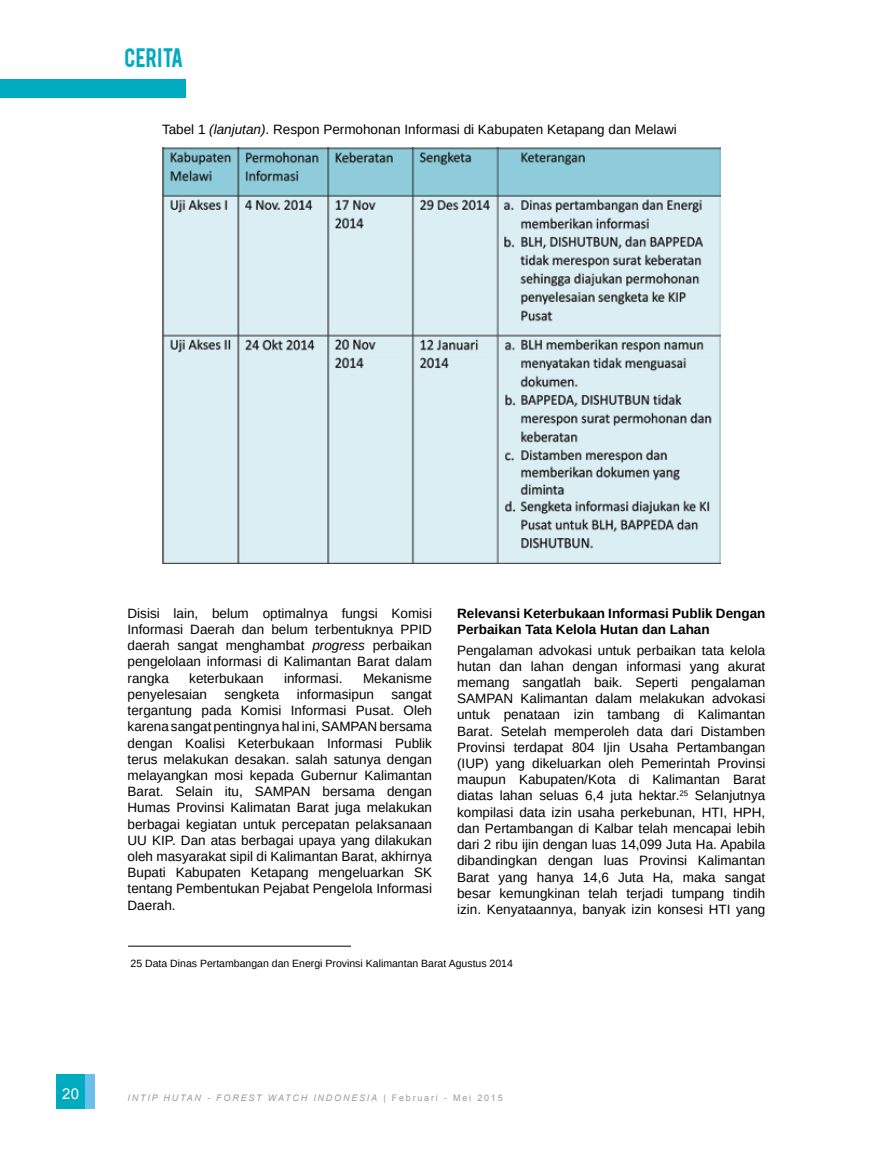
<style>
.page{position:relative;width:893px;height:1149px;background:#fff}
.page>*{position:absolute;margin:0;border:0;box-sizing:border-box;transform-origin:0 0}
.t1{font:21px "Bebas";letter-spacing:.015em;color:#00aabf}
.t2{font:15px "Arial";color:#fff}
.t3{font:13.5px/16.2px "Arimo";color:#000;text-align:justify}
.t4{font:700 13.5px/16.2px "Arimo";color:#000}
.t5{font:10.5px "Arimo";color:#000}
.t6{font:italic 9px "Arial";letter-spacing:.2em;color:#999b9c}
.s1{font-style:italic}
.s2{font-style:normal}
</style>
<div class="page">
<div style="left:56px;top:1074px;width:29px;height:35px;background:#00aabf"></div>
<div style="left:85px;top:1074px;width:9px;height:35px;background:#6bbfed"></div>
<div style="left:0;top:79px;width:185px;height:19px;background:#00aabf"></div>
<img style="left:162px;top:147px;width:559px;height:416px">
<hr style="left:128px;top:945px;width:223px;height:1px;background:#000">
<h1 class="t1" style="left:124px;top:43px;width:60px">CERITA</h1>
<p class="t3" style="left:162px;top:122px;width:516px">Tabel 1 <span class="s1">(lanjutan)</span>. Respon Permohonan Informasi di Kabupaten Ketapang dan Melawi</p>
<p class="t3" style="left:128px;top:605px;width:306px">Disisi lain, belum optimalnya fungsi Komisi Informasi Daerah dan belum terbentuknya PPID daerah sangat menghambat <span class="s1">progress</span> perbaikan pengelolaan informasi di Kalimantan Barat dalam rangka</p>
<p class="t3" style="left:189px;top:670px;width:76px">keterbukaan</p>
<p class="t3" style="left:284px;top:670px;width:60px">informasi.</p>
<p class="t3" style="left:363px;top:670px;width:71px">Mekanisme</p>
<p class="t3" style="left:128px;top:686px;width:81px">penyelesaian</p>
<p class="t3" style="left:225px;top:686px;width:56px">sengketa</p>
<p class="t3" style="left:297px;top:686px;width:79px">informasipun</p>
<p class="t3" style="left:128px;top:686px;width:306px;text-indent:264px">sangat tergantung pada Komisi Informasi Pusat. Oleh karena sangat pentingnya hal ini, SAMPAN bersama dengan Koalisi Keterbukaan Informasi Publik terus melakukan desakan. salah satunya dengan melayangkan mosi kepada Gubernur Kalimantan Barat. Selain itu, SAMPAN bersama dengan Humas Provinsi Kalimatan Barat juga melakukan berbagai kegiatan untuk percepatan pelaksanaan UU KIP. Dan atas berbagai upaya yang dilakukan oleh masyarakat sipil di Kalimantan Barat, akhirnya Bupati Kabupaten Ketapang mengeluarkan SK tentang Pembentukan Pejabat Pengelola Informasi Daerah.</p>
<p class="t4" style="left:457px;top:605px;width:310px">Relevansi Keterbukaan Informasi Publik Dengan<br>Perbaikan Tata Kelola Hutan dan Lahan</p>
<p class="t3" style="left:457px;top:641px;width:310px">Pengalaman advokasi untuk perbaikan tata kelola hutan dan lahan dengan informasi yang akurat memang sangatlah baik. Seperti pengalaman SAMPAN Kalimantan dalam melakukan advokasi untuk penataan izin tambang di Kalimantan Barat. Setelah memperoleh data dari Distamben Provinsi terdapat 804 Ijin Usaha Pertambangan (IUP) yang dikeluarkan oleh Pemerintah Provinsi maupun Kabupaten/Kota di Kalimantan Barat diatas lahan seluas 6,4 juta hektar.<sup>25</sup> Selanjutnya kompilasi data izin usaha perkebunan, HTI, HPH, dan Pertambangan di Kalbar telah mencapai lebih dari 2 ribu ijin dengan luas 14,099 Juta Ha. Apabila dibandingkan dengan luas Provinsi Kalimantan Barat yang hanya 14,6 Juta Ha, maka sangat besar kemungkinan telah terjadi tumpang tindih izin. Kenyataannya, banyak izin konsesi HTI yang</p>
<p class="t5" style="left:131px;top:957px;width:384px">25 Data Dinas Pertambangan dan Energi Provinsi Kalimantan Barat Agustus 2014</p>
<p class="t2" style="left:62px;top:1083px;width:18px">20</p>
<p class="t6" style="left:128px;top:1091px;width:377px">INTIP HUTAN - FOREST WATCH INDONESIA <span class="s2">| Februari - Mei 2015</span></p>
</div>
